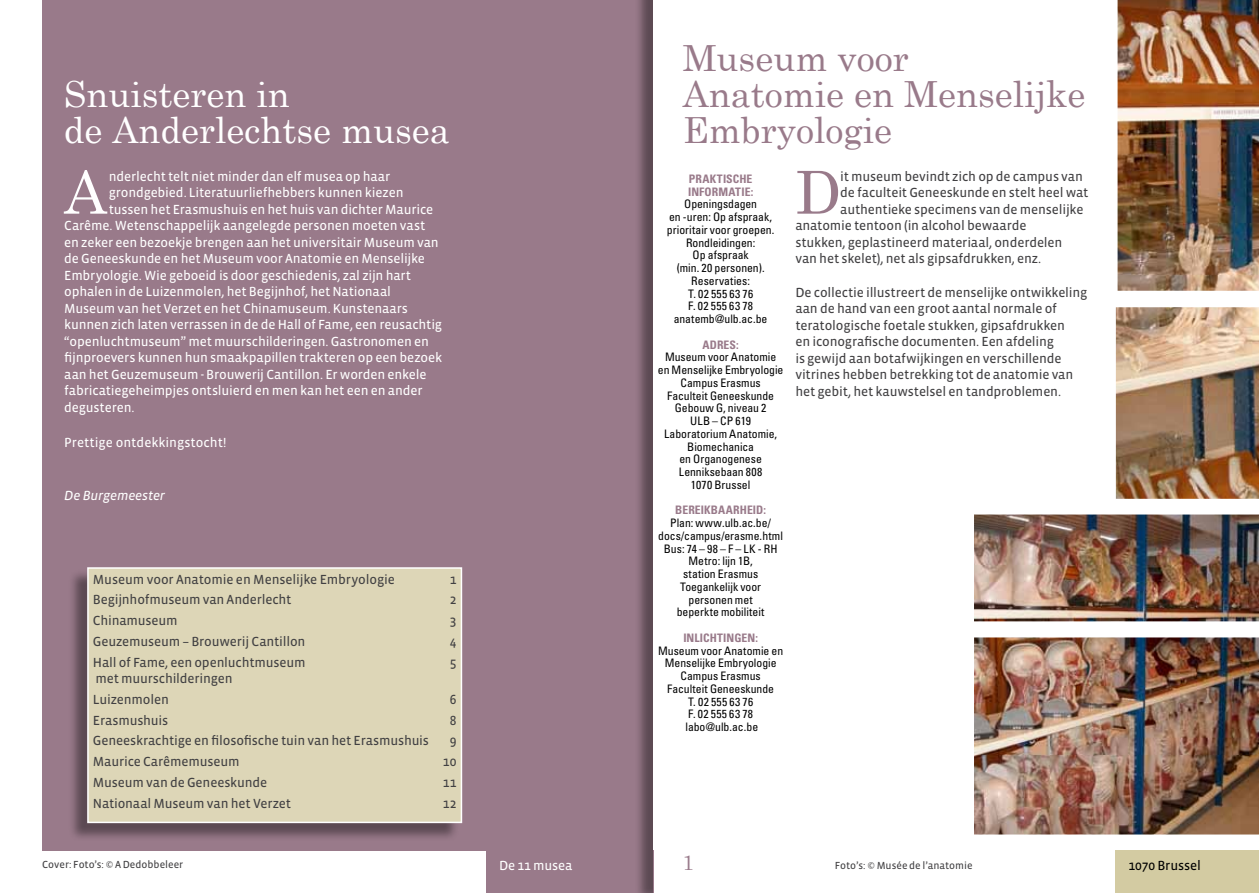
<style>
.page{position:relative;width:1259px;height:893px;background:#fff}
.page>*{position:absolute;margin:0;border:0;box-sizing:border-box;transform-origin:0 0}
.t1{font:59.25px "Century Schoolbook";color:#997a8a}
.t2{font:59.25px "Century Schoolbook";color:#fff}
.t3{font:36px/36px "Century Schoolbook";color:#997a8a}
.t4{font:36px/36px "Century Schoolbook";color:#fff}
.t5{font:21px "Century Schoolbook";color:#997a8a}
.t6{font:13.5px/16.5px "Vista Sans Reg";letter-spacing:-.01em;color:#414042}
.t7{font:13.5px "Vista Sans Reg";letter-spacing:-.01em;color:#fff}
.t8{font:italic 13.5px "Vista Sans Reg";letter-spacing:-.01em;color:#fff}
.t9{font:13.5px "Vista Sans Reg";letter-spacing:-.01em;color:#000}
.t10{font:condensed 11.7px/12.8px "Univers LT Std";color:#000;text-align:center}
.t11{font:700 condensed 11.7px/12.8px "Univers LT Std";letter-spacing:.005em;color:#997a8a}
.t12{font:10.5px "Vista Sans Reg";color:#414042}
</style>
<div class="page">
<div style="left:486px;top:850px;width:167px;height:43px;background:#997a8a"></div>
<div style="left:1115px;top:850px;width:144px;height:43px;background:#d3cba2"></div>
<div style="left:43px;top:0;width:610px;height:850px;background:#997a8a"></div>
<img style="left:974px;top:514px;width:285px;height:320px">
<img style="left:1116px;top:0;width:143px;height:499px">
<div style="left:634px;top:0;width:147px;height:893px;background:#000;opacity:.4"></div>
<div style="left:653px;top:0;width:131px;height:893px;background:#fff"></div>
<div style="left:68px;top:569px;width:392px;height:273px;background:#000;opacity:.4"></div>
<div style="left:88px;top:568px;width:373px;height:254px;background:#ddd6b7"></div>
<div style="left:87px;top:567px;width:375px;height:256px;border:2px solid #fff"></div>
<h2 class="t4" style="left:64px;top:75px;width:387px">Snuisteren in<br>de Anderlechtse musea</h2>
<h1 class="t2" style="left:64px;top:155px;width:44px">A</h1>
<p class="t7" style="left:109px;top:169px;width:283px">nderlecht telt niet minder dan elf musea op haar</p>
<p class="t7" style="left:109px;top:186px;width:296px">grondgebied. Literatuurliefhebbers kunnen kiezen</p>
<p class="t7" style="left:109px;top:202px;width:326px">tussen het Erasmushuis en het huis van dichter Maurice</p>
<p class="t7" style="left:64px;top:219px;width:362px">Carême. Wetenschappelijk aangelegde personen moeten vast</p>
<p class="t7" style="left:64px;top:235px;width:376px">en zeker een bezoekje brengen aan het universitair Museum van</p>
<p class="t7" style="left:64px;top:252px;width:362px">de Geneeskunde en het Museum voor Anatomie en Menselijke</p>
<p class="t7" style="left:64px;top:268px;width:348px">Embryologie. Wie geboeid is door geschiedenis, zal zijn hart</p>
<p class="t7" style="left:64px;top:285px;width:328px">ophalen in de Luizenmolen, het Begijnhof, het Nationaal</p>
<p class="t7" style="left:64px;top:301px;width:345px">Museum van het Verzet en het Chinamuseum. Kunstenaars</p>
<p class="t7" style="left:64px;top:318px;width:379px">kunnen zich laten verrassen in de de Hall of Fame, een reusachtig</p>
<p class="t7" style="left:64px;top:334px;width:366px">“openluchtmuseum” met muurschilderingen. Gastronomen en</p>
<p class="t7" style="left:64px;top:351px;width:379px">fijnproevers kunnen hun smaakpapillen trakteren op een bezoek</p>
<p class="t7" style="left:64px;top:367px;width:364px">aan het Geuzemuseum - Brouwerij Cantillon. Er worden enkele</p>
<p class="t7" style="left:64px;top:384px;width:360px">fabricatiegeheimpjes ontsluierd en men kan het een en ander</p>
<p class="t7" style="left:64px;top:400px;width:72px">degusteren.</p>
<p class="t7" style="left:64px;top:435px;width:164px">Prettige ontdekkingstocht!</p>
<p class="t8" style="left:64px;top:488px;width:102px">De Burgemeester</p>
<p class="t6" style="left:93px;top:571px;width:303px">Museum voor Anatomie en Menselijke Embryologie</p>
<p class="t6" style="left:450px;top:571px;width:8px">1</p>
<p class="t6" style="left:93px;top:592px;width:200px">Begijnhofmuseum van Anderlecht</p>
<p class="t6" style="left:450px;top:592px;width:8px">2</p>
<p class="t6" style="left:93px;top:613px;width:86px">Chinamuseum</p>
<p class="t6" style="left:450px;top:613px;width:8px">3</p>
<p class="t6" style="left:93px;top:633px;width:214px">Geuzemuseum – Brouwerij Cantillon</p>
<p class="t6" style="left:450px;top:633px;width:8px">4</p>
<p class="t6" style="left:93px;top:654px;width:214px">Hall of Fame, een openluchtmuseum</p>
<p class="t6" style="left:450px;top:654px;width:8px">5</p>
<p class="t6" style="left:93px;top:668px;width:141px;line-height:20.7px">met muurschilderingen<br>Luizenmolen</p>
<p class="t6" style="left:450px;top:691px;width:8px">6</p>
<p class="t6" style="left:93px;top:712px;width:77px">Erasmushuis</p>
<p class="t6" style="left:450px;top:712px;width:8px">8</p>
<p class="t6" style="left:93px;top:733px;width:337px">Geneeskrachtige en filosofische tuin van het Erasmushuis</p>
<p class="t6" style="left:450px;top:733px;width:8px">9</p>
<p class="t6" style="left:93px;top:754px;width:148px">Maurice Carêmemuseum</p>
<p class="t6" style="left:443px;top:754px;width:15px">10</p>
<p class="t6" style="left:93px;top:774px;width:176px">Museum van de Geneeskunde</p>
<p class="t6" style="left:443px;top:774px;width:15px">11</p>
<p class="t6" style="left:93px;top:795px;width:200px">Nationaal Museum van het Verzet</p>
<p class="t6" style="left:443px;top:795px;width:15px">12</p>
<h2 class="t3" style="left:682px;top:39px;width:404px">Museum voor<br>Anatomie en Menselijke<br>Embryologie</h2>
<p class="t11" style="left:688px;top:172px;width:67px">PRAKTISCHE<br>INFORMATIE:</p>
<p class="t10" style="left:667px;top:198px;width:109px">Openingsdagen<br>en -uren: Op afspraak, prioritair voor groepen.<br>Rondleidingen:<br>Op afspraak<br>(min. 20 personen).<br>Reservaties:<br>T. 02 555 63 76<br>F. 02 555 63 78 anatemb@ulb.ac.be</p>
<p class="t11" style="left:702px;top:338px;width:38px">ADRES:</p>
<p class="t10" style="left:658px;top:351px;width:127px">Museum voor Anatomie en Menselijke Embryologie<br>Campus Erasmus<br>Faculteit Geneeskunde<br>Gebouw G, niveau 2<br>ULB – CP 619<br>Laboratorium Anatomie,<br>Biomechanica<br>en Organogenese<br>Lenniksebaan 808<br>1070 Brussel</p>
<p class="t11" style="left:675px;top:504px;width:92px">BEREIKBAARHEID:</p>
<p class="t10" style="left:658px;top:516px;width:126px">Plan: www.ulb.ac.be/ docs/campus/erasme.html<br>Bus: 74 – 98 – F – LK - RH<br>Metro: lijn 1B,<br>station Erasmus<br>Toegankelijk voor personen met<br>beperkte mobiliteit</p>
<p class="t11" style="left:683px;top:631px;width:76px">INLICHTINGEN:</p>
<p class="t10" style="left:658px;top:644px;width:127px">Museum voor Anatomie en<br>Menselijke Embryologie<br>Campus Erasmus<br>Faculteit Geneeskunde<br>T. 02 555 63 76<br>F. 02 555 63 78 labo@ulb.ac.be</p>
<h1 class="t1" style="left:795px;top:155px;width:48px">D</h1>
<p class="t6" style="left:840px;top:168px;width:244px">it museum bevindt zich op de campus van</p>
<p class="t6" style="left:840px;top:185px;width:250px">de faculteit Geneeskunde en stelt heel wat</p>
<p class="t6" style="left:840px;top:201px;width:245px">authentieke specimens van de menselijke</p>
<p class="t6" style="left:795px;top:218px;width:233px">anatomie tentoon (in alcohol bewaarde</p>
<p class="t6" style="left:795px;top:234px;width:269px">stukken, geplastineerd materiaal, onderdelen</p>
<p class="t6" style="left:795px;top:251px;width:247px">van het skelet), net als gipsafdrukken, enz.</p>
<p class="t6" style="left:795px;top:284px;width:293px">De collectie illustreert de menselijke ontwikkeling aan de hand van een groot aantal normale of teratologische foetale stukken, gipsafdrukken<br>en iconografische documenten. Een afdeling<br>is gewijd aan botafwijkingen en verschillende vitrines hebben betrekking tot de anatomie van het gebit, het kauwstelsel en tandproblemen.</p>
<p class="t12" style="left:42px;top:859px;width:142px">Cover: Foto’s: © A Dedobbeleer</p>
<p class="t7" style="left:499px;top:858px;width:75px">De 11 musea</p>
<h3 class="t5" style="left:682px;top:849px;width:13px">1</h3>
<p class="t12" style="left:835px;top:860px;width:139px">Foto’s: © Musée de l’anatomie</p>
<p class="t9" style="left:1128px;top:858px;width:74px">1070 Brussel</p>
</div>
